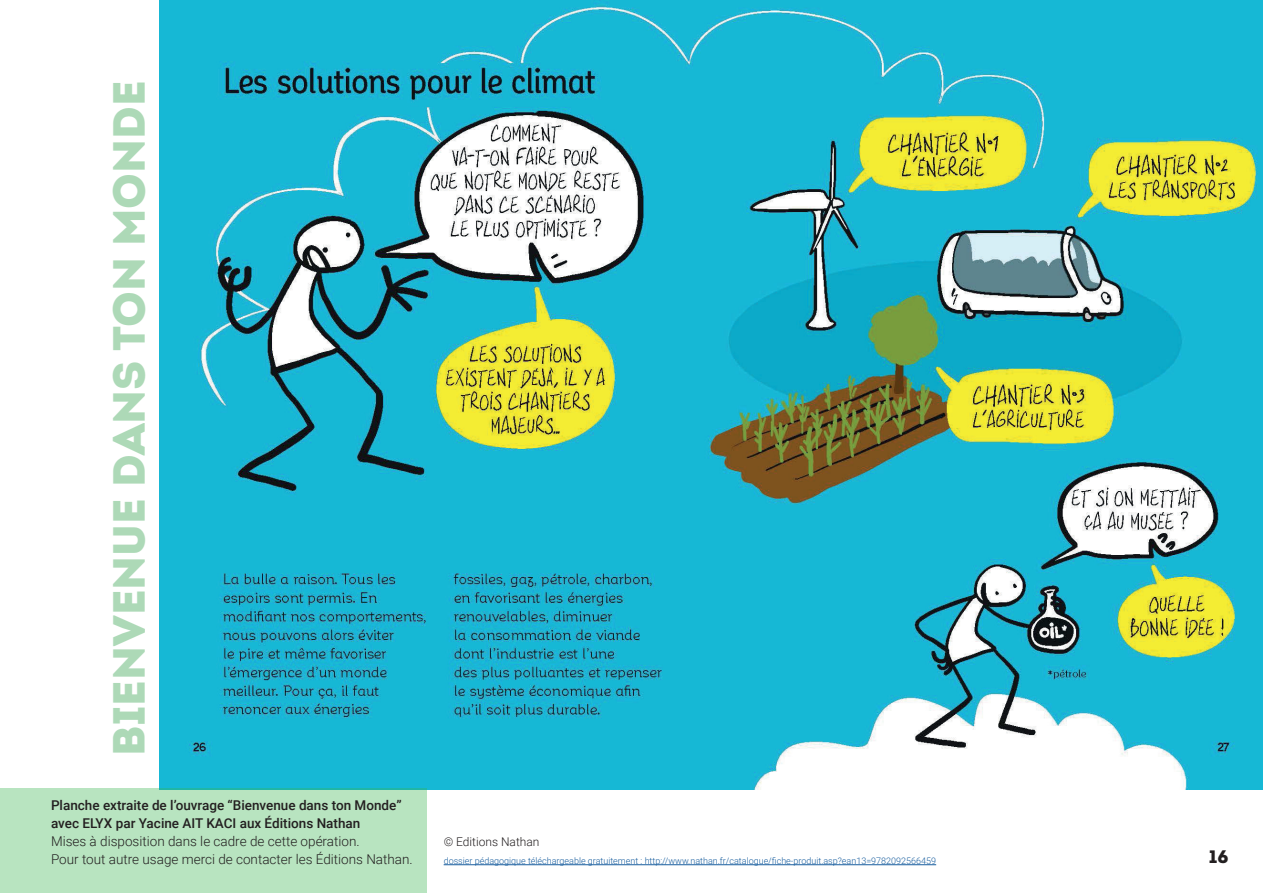
<style>
.page{position:relative;width:1263px;height:893px;background:#fff}
.page>*{position:absolute;margin:0;border:0;box-sizing:border-box;transform-origin:0 0}
.t1{font:45px "Intro Black Caps";color:#add9b7}
.t2{font:18px "Intro Black Caps";color:#231f20}
.t3{font:300 13.5px/18px "Roboto";color:#231f20}
.t4{font:500 13.5px/18px "Roboto";color:#231f20}
.t5{font:300 12px "Roboto";color:#231f20}
.t6{font:300 9px "Roboto";color:#175d9e}
</style>
<div class="page">
<img style="left:159px;top:1px;width:1104px;height:788px">
<div style="left:0;top:788px;width:427px;height:105px;background:#b8e4c0"></div>
<hr style="left:444px;top:864px;width:492px;height:1px;background:#175d9e">
<h1 class="t1" style="left:99px;top:756px;width:677px;rotate:-90deg">BIENVENUE DANS TON MONDE</h1>
<h3 class="t4" style="left:51px;top:796px;width:352px">Planche extraite de l’ouvrage “Bienvenue dans ton Monde” avec ELYX par Yacine AIT KACI aux Éditions Nathan</h3>
<h3 class="t3" style="left:51px;top:832px;width:363px">Mises à disposition dans le cadre de cette opération.<br>Pour tout autre usage merci de contacter les Éditions Nathan.</h3>
<h3 class="t5" style="left:444px;top:833px;width:97px">© Editions Nathan</h3>
<p class="t6" style="left:444px;top:854px;width:494px">dossier pédagogique téléchargeable gratuitement : http://www.nathan.fr/catalogue/fiche-produit.asp?ean13=9782092566459</p>
<h2 class="t2" style="left:1209px;top:845px;width:21px">16</h2>
</div>
